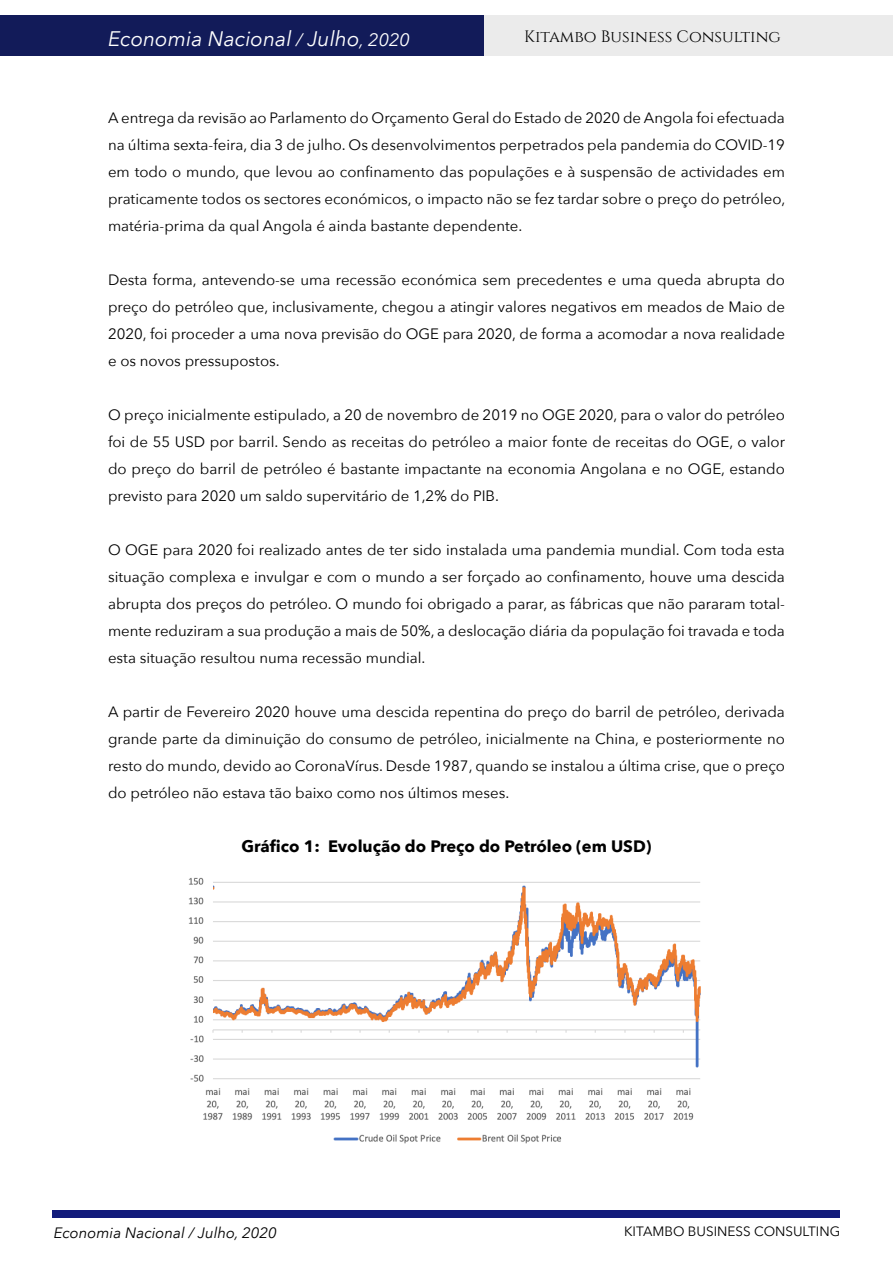
<style>
.page{position:relative;width:893px;height:1263px;background:#fff}
.page>*{position:absolute;margin:0;border:0;box-sizing:border-box;transform-origin:0 0}
.t1{font:italic 21px "Avenir Next";color:#fff}
.t2{font:700 16.5px "Avenir Next";color:#000}
.t3{font:16.5px "Cinzel";color:#000}
.t4{font:15px/27px "Avenir Next";color:#000;text-align:justify}
.t5{font:italic 15px "Avenir Next";color:#000}
.t6{font:13.5px "Avenir Next";color:#000}
.s1{font-size:18px}
</style>
<div class="page">
<div style="left:0;top:15px;width:485px;height:41px;background:#121b59"></div>
<div style="left:485px;top:15px;width:408px;height:41px;background:#ebebeb"></div>
<div style="left:53px;top:1210px;width:787px;height:7px;background:#121b7b"></div>
<img style="left:189px;top:877px;width:512px;height:267px">
<h1 class="t1" style="left:108px;top:21px;width:303px">Economia Nacional <span class="s1">/</span> Julho<span class="s1">, 2020</span></h1>
<p class="t3" style="left:524px;top:27px;width:258px">Kitambo Business Consulting</p>
<p class="t4" style="left:108px;top:104px;width:679px">A entrega da revisão ao Parlamento do Orçamento Geral do Estado de 2020 de Angola foi efectuada na última sexta-feira, dia 3 de julho. Os desenvolvimentos perpetrados pela pandemia do COVID-19 em todo o mundo, que levou ao confinamento das populações e à suspensão de actividades em praticamente todos os sectores económicos, o impacto não se fez tardar sobre o preço do petróleo, matéria-prima da qual Angola é ainda bastante dependente.</p>
<p class="t4" style="left:108px;top:266px;width:678px">Desta forma, antevendo-se uma recessão económica sem precedentes e uma queda abrupta do preço do petróleo que, inclusivamente, chegou a atingir valores negativos em meados de Maio de 2020, foi proceder a uma nova previsão do OGE para 2020, de forma a acomodar a nova realidade e os novos pressupostos.</p>
<p class="t4" style="left:108px;top:401px;width:678px">O preço inicialmente estipulado, a 20 de novembro de 2019 no OGE 2020, para o valor do petróleo foi de 55 USD por barril. Sendo as receitas do petróleo a maior fonte de receitas do OGE, o valor do preço do barril de petróleo é bastante impactante na economia Angolana e no OGE, estando previsto para 2020 um saldo supervitário de 1,2% do PIB.</p>
<p class="t4" style="left:108px;top:536px;width:678px">O OGE para 2020 foi realizado antes de ter sido instalada uma pandemia mundial. Com toda esta situação complexa e invulgar e com o mundo a ser forçado ao confinamento, houve uma descida abrupta dos preços do petróleo. O mundo foi obrigado a parar, as fábricas que não pararam total&shy;mente reduziram a sua produção a mais de 50%, a deslocação diária da população foi travada e toda esta situação resultou numa recessão mundial.</p>
<p class="t4" style="left:108px;top:698px;width:678px">A partir de Fevereiro 2020 houve uma descida repentina do preço do barril de petróleo, derivada grande parte da diminuição do consumo de petróleo, inicialmente na China, e posteriormente no resto do mundo, devido ao CoronaVírus. Desde 1987, quando se instalou a última crise, que o preço do petróleo não estava tão baixo como nos últimos meses.</p>
<p class="t2" style="left:242px;top:832px;width:411px">Gráfico 1: Evolução do Preço do Petróleo (em USD)</p>
<p class="t5" style="left:54px;top:1220px;width:225px">Economia Nacional / Julho, 2020</p>
<p class="t6" style="left:624px;top:1220px;width:218px">KITAMBO BUSINESS CONSULTING</p>
</div>
